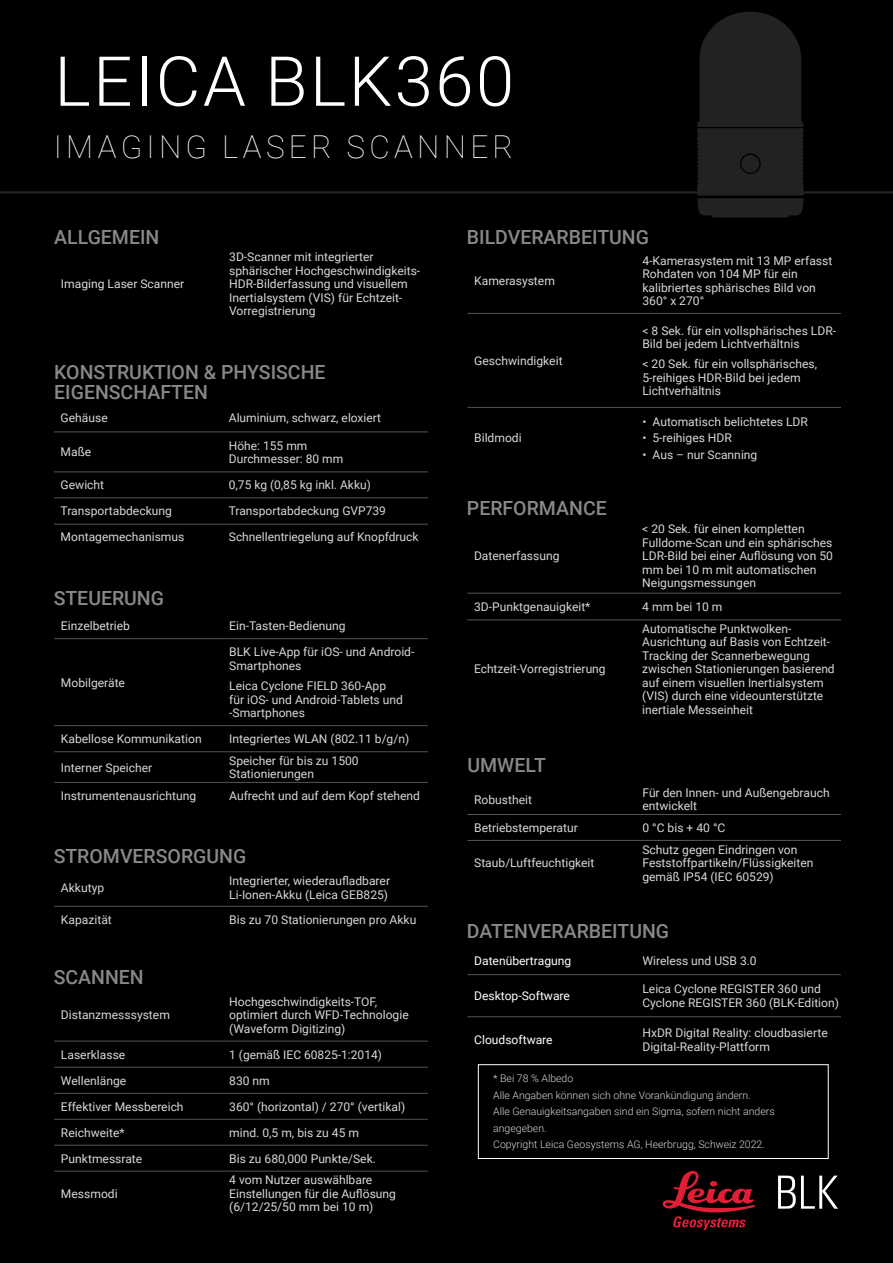
<style>
.page{position:relative;width:893px;height:1263px;background:#000}
.page>*{position:absolute;margin:0;border:0;box-sizing:border-box;transform-origin:0 0}
.t1{font:300 69px "Roboto";letter-spacing:.035em;color:#fff}
.t2{font:100 31.5px "Roboto";letter-spacing:.135em;color:#fff}
.t3{font:500 19.5px/19.5px "Roboto";color:#888}
.t4{font:12px/13.5px "Roboto";color:#d8d8d8}
.t5{font:12px "Roboto";color:#fff}
.t6{font:300 10.5px/16.5px "Roboto";color:#d8d8d8}
</style>
<div class="page">
<hr style="left:0;top:191px;width:893px;height:2px;background:#222223">
<hr style="left:54px;top:431px;width:175px;height:1px;background:#555">
<hr style="left:229px;top:431px;width:199px;height:1px;background:#555">
<hr style="left:54px;top:471px;width:175px;height:1px;background:#555">
<hr style="left:229px;top:471px;width:199px;height:1px;background:#555">
<hr style="left:54px;top:497px;width:175px;height:1px;background:#555">
<hr style="left:229px;top:497px;width:199px;height:1px;background:#555">
<hr style="left:54px;top:524px;width:175px;height:1px;background:#555">
<hr style="left:229px;top:524px;width:199px;height:1px;background:#555">
<hr style="left:54px;top:638px;width:175px;height:1px;background:#555">
<hr style="left:229px;top:638px;width:199px;height:1px;background:#555">
<hr style="left:54px;top:725px;width:175px;height:1px;background:#555">
<hr style="left:229px;top:725px;width:199px;height:1px;background:#555">
<hr style="left:54px;top:751px;width:175px;height:1px;background:#555">
<hr style="left:229px;top:751px;width:199px;height:1px;background:#555">
<hr style="left:54px;top:782px;width:175px;height:1px;background:#555">
<hr style="left:229px;top:782px;width:199px;height:1px;background:#555">
<hr style="left:54px;top:906px;width:175px;height:1px;background:#555">
<hr style="left:229px;top:906px;width:199px;height:1px;background:#555">
<hr style="left:54px;top:1041px;width:175px;height:1px;background:#555">
<hr style="left:229px;top:1041px;width:199px;height:1px;background:#555">
<hr style="left:54px;top:1067px;width:175px;height:1px;background:#555">
<hr style="left:229px;top:1067px;width:199px;height:1px;background:#555">
<hr style="left:54px;top:1093px;width:175px;height:1px;background:#555">
<hr style="left:229px;top:1093px;width:199px;height:1px;background:#555">
<hr style="left:54px;top:1119px;width:175px;height:1px;background:#555">
<hr style="left:229px;top:1119px;width:199px;height:1px;background:#555">
<hr style="left:54px;top:1145px;width:175px;height:1px;background:#555">
<hr style="left:229px;top:1145px;width:199px;height:1px;background:#555">
<hr style="left:54px;top:1171px;width:175px;height:1px;background:#555">
<hr style="left:229px;top:1171px;width:199px;height:1px;background:#555">
<svg style="left:697px;top:12px;width:107px;height:205px;background:#1e1e1f"></svg>
<hr style="left:467px;top:814px;width:175px;height:1px;background:#555">
<hr style="left:642px;top:814px;width:199px;height:1px;background:#555">
<hr style="left:467px;top:840px;width:175px;height:1px;background:#555">
<hr style="left:642px;top:840px;width:199px;height:1px;background:#555">
<hr style="left:642px;top:974px;width:199px;height:1px;background:#555">
<hr style="left:642px;top:1016px;width:199px;height:1px;background:#555">
<hr style="left:467px;top:974px;width:175px;height:1px;background:#555">
<hr style="left:467px;top:1016px;width:175px;height:1px;background:#555">
<hr style="left:467px;top:313px;width:175px;height:1px;background:#555">
<hr style="left:642px;top:313px;width:199px;height:1px;background:#555">
<hr style="left:467px;top:407px;width:175px;height:1px;background:#555">
<hr style="left:642px;top:407px;width:199px;height:1px;background:#555">
<hr style="left:467px;top:593px;width:175px;height:1px;background:#555">
<hr style="left:642px;top:593px;width:199px;height:1px;background:#555">
<hr style="left:467px;top:619px;width:175px;height:1px;background:#555">
<hr style="left:642px;top:619px;width:199px;height:1px;background:#555">
<svg style="left:778px;top:1175px;width:60px;height:34px"></svg>
<svg style="left:663px;top:1171px;width:92px;height:59px"></svg>
<div style="left:478px;top:1064px;width:351px;height:95px;border:1px solid #fff"></div>
<h1 class="t1" style="left:54px;top:33px;width:461px">LEICA BLK360</h1>
<h2 class="t2" style="left:54px;top:125px;width:461px">IMAGING LASER SCANNER</h2>
<h3 class="t3" style="left:54px;top:227px;width:107px">ALLGEMEIN</h3>
<p class="t4" style="left:61px;top:277px;width:125px">Imaging Laser Scanner</p>
<p class="t4" style="left:229px;top:250px;width:193px">3D-Scanner mit integrierter sphärischer Hochgeschwindigkeits-<br>HDR-Bilderfassung und visuellem<br>Inertialsystem (VIS) für Echtzeit-<br>Vorregistrierung</p>
<h3 class="t3" style="left:54px;top:362px;width:273px">KONSTRUKTION &amp; PHYSISCHE<br>EIGENSCHAFTEN</h3>
<p class="t4" style="left:61px;top:410px;width:49px">Gehäuse</p>
<p class="t4" style="left:229px;top:410px;width:154px">Aluminium, schwarz, eloxiert</p>
<p class="t4" style="left:61px;top:445px;width:32px">Maße</p>
<p class="t4" style="left:229px;top:438px;width:116px">Höhe: 155 mm<br>Durchmesser: 80 mm</p>
<p class="t4" style="left:61px;top:478px;width:45px">Gewicht</p>
<p class="t4" style="left:229px;top:478px;width:143px">0,75 kg (0,85 kg inkl. Akku)</p>
<p class="t4" style="left:61px;top:504px;width:113px">Transportabdeckung</p>
<p class="t4" style="left:229px;top:504px;width:159px">Transportabdeckung GVP739</p>
<p class="t4" style="left:61px;top:530px;width:125px">Montagemechanismus</p>
<p class="t4" style="left:229px;top:530px;width:191px">Schnellentriegelung auf Knopfdruck</p>
<h3 class="t3" style="left:54px;top:587px;width:112px">STEUERUNG</h3>
<p class="t4" style="left:61px;top:618px;width:71px">Einzelbetrieb</p>
<p class="t4" style="left:229px;top:618px;width:118px">Ein-Tasten-Bedienung</p>
<p class="t4" style="left:61px;top:675px;width:66px">Mobilgeräte</p>
<p class="t4" style="left:229px;top:645px;width:187px">BLK Live-App für iOS- und Android-<br>Smartphones</p>
<p class="t4" style="left:229px;top:678px;width:175px">Leica Cyclone FIELD 360-App für iOS- und Android-Tablets und -Smartphones</p>
<p class="t4" style="left:61px;top:732px;width:142px">Kabellose Kommunikation</p>
<p class="t4" style="left:229px;top:732px;width:182px">Integriertes WLAN (802.11 b/g/n)</p>
<p class="t4" style="left:61px;top:760px;width:93px">Interner Speicher</p>
<p class="t4" style="left:229px;top:753px;width:131px">Speicher für bis zu 1500<br>Stationierungen</p>
<p class="t4" style="left:61px;top:789px;width:137px">Instrumentenausrichtung</p>
<p class="t4" style="left:229px;top:789px;width:192px">Aufrecht und auf dem Kopf stehend</p>
<h3 class="t3" style="left:54px;top:846px;width:194px">STROMVERSORGUNG</h3>
<p class="t4" style="left:61px;top:880px;width:45px">Akkutyp</p>
<p class="t4" style="left:229px;top:874px;width:162px">Integrierter, wiederaufladbarer<br>Li-Ionen-Akku (Leica GEB825)</p>
<p class="t4" style="left:61px;top:912px;width:52px">Kapazität</p>
<p class="t4" style="left:229px;top:912px;width:189px">Bis zu 70 Stationierungen pro Akku</p>
<h3 class="t3" style="left:54px;top:967px;width:92px">SCANNEN</h3>
<p class="t4" style="left:61px;top:1008px;width:110px">Distanzmesssystem</p>
<p class="t4" style="left:229px;top:994px;width:181px">Hochgeschwindigkeits-TOF, optimiert durch WFD-Technologie (Waveform Digitizing)</p>
<p class="t4" style="left:61px;top:1047px;width:66px">Laserklasse</p>
<p class="t4" style="left:229px;top:1047px;width:154px">1 (gemäß IEC 60825-1:2014)</p>
<p class="t4" style="left:61px;top:1073px;width:67px">Wellenlänge</p>
<p class="t4" style="left:229px;top:1073px;width:42px">830 nm</p>
<p class="t4" style="left:61px;top:1099px;width:124px">Effektiver Messbereich</p>
<p class="t4" style="left:229px;top:1099px;width:178px">360° (horizontal) / 270° (vertikal)</p>
<p class="t4" style="left:61px;top:1125px;width:65px">Reichweite*</p>
<p class="t4" style="left:229px;top:1125px;width:131px">mind. 0,5 m, bis zu 45 m</p>
<p class="t4" style="left:61px;top:1151px;width:83px">Punktmessrate</p>
<p class="t4" style="left:229px;top:1151px;width:148px">Bis zu 680,000 Punkte/Sek.</p>
<p class="t4" style="left:61px;top:1186px;width:58px">Messmodi</p>
<p class="t4" style="left:229px;top:1173px;width:168px">4 vom Nutzer auswählbare<br>Einstellungen für die Auflösung (6/12/25/50 mm bei 10 m)</p>
<h3 class="t3" style="left:467px;top:226px;width:184px">BILDVERARBEITUNG</h3>
<p class="t4" style="left:474px;top:274px;width:82px">Kamerasystem</p>
<p class="t4" style="left:642px;top:253px;width:191px">4-Kamerasystem mit 13 MP erfasst<br>Rohdaten von 104 MP für ein kalibriertes sphärisches Bild von<br>360° x 270°</p>
<p class="t4" style="left:474px;top:353px;width:90px">Geschwindigkeit</p>
<p class="t4" style="left:474px;top:431px;width:49px">Bildmodi</p>
<h3 class="t3" style="left:467px;top:497px;width:141px">PERFORMANCE</h3>
<p class="t4" style="left:474px;top:549px;width:87px">Datenerfassung</p>
<p class="t4" style="left:642px;top:323px;width:195px">&lt; 8 Sek. für ein vollsphärisches LDR-<br>Bild bei jedem Lichtverhältnis</p>
<p class="t4" style="left:642px;top:357px;width:176px">&lt; 20 Sek. für ein vollsphärisches,<br>5-reihiges HDR-Bild bei jedem<br>Lichtverhältnis</p>
<p class="t4" style="left:642px;top:414px;width:167px">• Automatisch belichtetes LDR</p>
<p class="t4" style="left:642px;top:431px;width:91px">• 5-reihiges HDR</p>
<p class="t4" style="left:642px;top:447px;width:116px">• Aus – nur Scanning</p>
<p class="t4" style="left:642px;top:522px;width:192px">&lt; 20 Sek. für einen kompletten<br>Fulldome-Scan und ein sphärisches<br>LDR-Bild bei einer Auflösung von 50 mm bei 10 m mit automatischen<br>Neigungsmessungen</p>
<p class="t4" style="left:474px;top:599px;width:118px">3D-Punktgenauigkeit*</p>
<p class="t4" style="left:642px;top:599px;width:82px">4 mm bei 10 m</p>
<p class="t4" style="left:474px;top:662px;width:133px">Echtzeit-Vorregistrierung</p>
<p class="t4" style="left:642px;top:621px;width:194px">Automatische Punktwolken-<br>Ausrichtung auf Basis von Echtzeit-<br>Tracking der Scannerbewegung zwischen Stationierungen basierend auf einem visuellen Inertialsystem (VIS) durch eine videounterstützte inertiale Messeinheit</p>
<h3 class="t3" style="left:467px;top:755px;width:80px">UMWELT</h3>
<p class="t4" style="left:474px;top:792px;width:59px">Robustheit</p>
<p class="t4" style="left:642px;top:785px;width:189px">Für den Innen- und Außengebrauch entwickelt</p>
<p class="t4" style="left:474px;top:820px;width:105px">Betriebstemperatur</p>
<p class="t4" style="left:642px;top:820px;width:84px">0 °C bis + 40 °C</p>
<p class="t4" style="left:474px;top:855px;width:122px">Staub/Luftfeuchtigkeit</p>
<p class="t4" style="left:642px;top:842px;width:173px">Schutz gegen Eindringen von<br>Feststoffpartikeln/Flüssigkeiten gemäß IP54 (IEC 60529)</p>
<h3 class="t3" style="left:467px;top:921px;width:204px">DATENVERARBEITUNG</h3>
<p class="t5" style="left:474px;top:952px;width:99px">Datenübertragung</p>
<p class="t4" style="left:642px;top:953px;width:116px">Wireless und USB 3.0</p>
<p class="t5" style="left:474px;top:987px;width:97px">Desktop-Software</p>
<p class="t4" style="left:642px;top:982px;width:198px">Leica Cyclone REGISTER 360 und<br>Cyclone REGISTER 360 (BLK-Edition)</p>
<p class="t5" style="left:474px;top:1031px;width:80px">Cloudsoftware</p>
<p class="t4" style="left:642px;top:1026px;width:187px">HxDR Digital Reality: cloudbasierte<br>Digital-Reality-Plattform</p>
<p class="t6" style="left:493px;top:1070px;width:283px">* Bei 78 % Albedo<br>Alle Angaben können sich ohne Vorankündigung ändern.<br>Alle Genauigkeitsangaben sind ein Sigma, sofern nicht anders angegeben.<br>Copyright Leica Geosystems AG, Heerbrugg, Schweiz 2022.</p>
</div>
